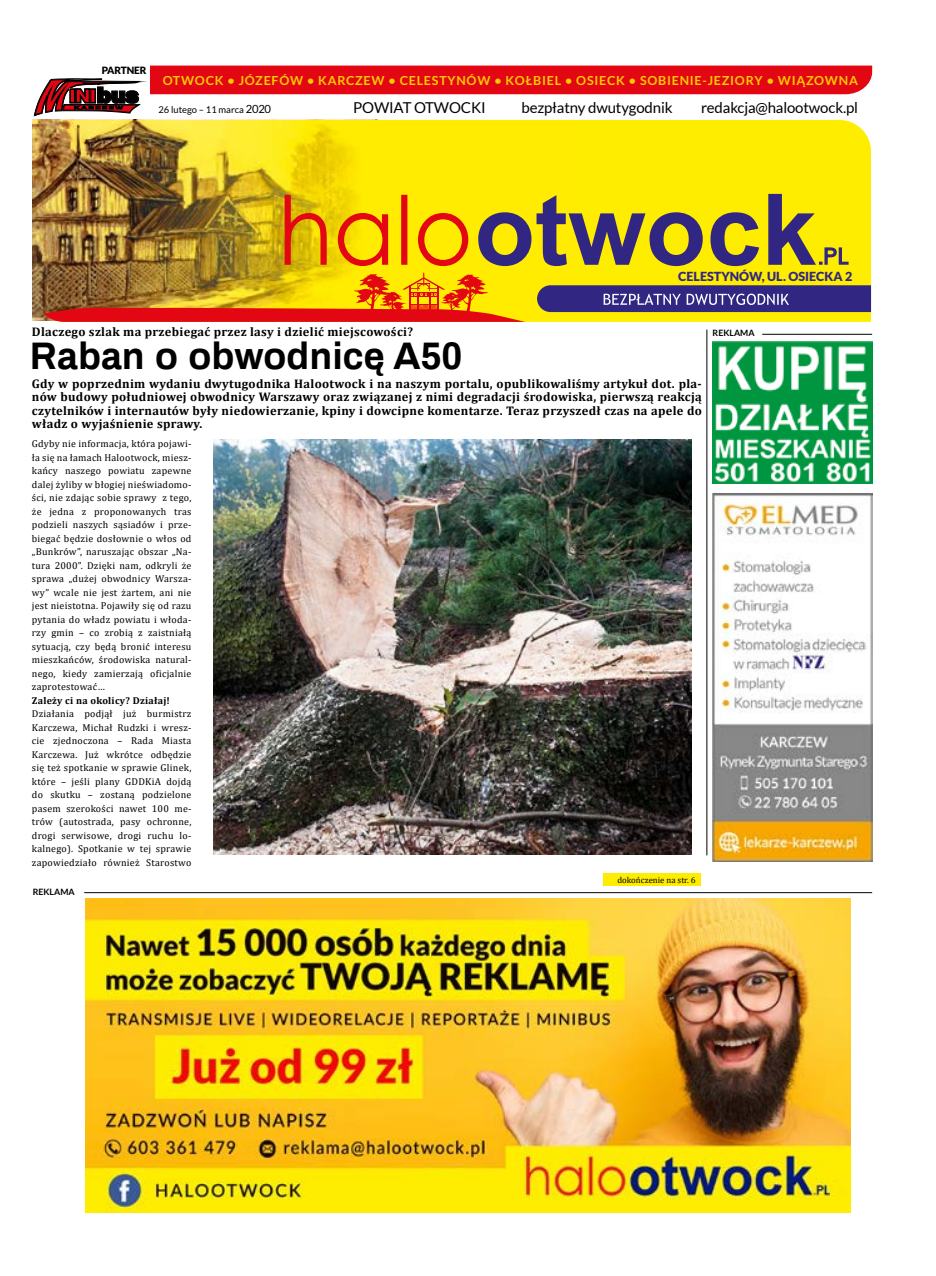
<style>
.page{position:relative;width:936px;height:1276px;background:#fff}
.page>*{position:absolute;margin:0;border:0;box-sizing:border-box;transform-origin:0 0}
.t1{font:700 37.5px "Archivo";color:#000}
.t2{font:15px "Lato";letter-spacing:-.01em;color:#000}
.t3{font:700 12.5px/13.5px "Cambria";letter-spacing:.025em;color:#000;text-align:justify}
.t4{font:700 12.5px "Lato";letter-spacing:.06em;color:#fc0}
.t5{font:900 12.5px "Lato";color:#312783}
.t6{font:10px/13.5px "Cambria";letter-spacing:.025em;color:#000;text-align:justify}
.t7{font:700 10px "Cambria";letter-spacing:.025em;color:#000}
.t8{font:900 10px "Lato";letter-spacing:-.01em;color:#000}
.t9{font:9.38px "Lato";color:#000}
.t10{font:8.75px "Cambria";color:#000}
.t11{font:700 8.75px "Lato";color:#000}
.s1{font-size:11.25px}
</style>
<div class="page">
<div style="left:33px;top:120px;width:837px;height:201px;background:#ffed00"></div>
<img style="left:33px;top:120px;width:542px;height:200px">
<svg style="left:537px;top:285px;width:334px;height:27px;background:#443b89"></svg>
<svg style="left:284px;top:195px;width:184px;height:71px;background:#f0a805"></svg>
<svg style="left:478px;top:195px;width:224px;height:71px;background:#a99a36"></svg>
<svg style="left:710px;top:212px;width:49px;height:54px;background:#948643"></svg>
<svg style="left:768px;top:194px;width:81px;height:71px;background:#b7a82d"></svg>
<img style="left:43px;top:272px;width:482px;height:49px">
<svg style="left:33px;top:66px;width:839px;height:50px"></svg>
<div style="left:90px;top:89px;width:6px;height:14px;border:1px solid #000"></div>
<hr style="left:84px;top:892px;width:788px;height:1px;background:#000">
<img style="left:712px;top:493px;width:160px;height:368px">
<img style="left:712px;top:342px;width:160px;height:142px">
<hr style="left:762px;top:334px;width:110px;height:1px;background:#000">
<img style="left:85px;top:898px;width:765px;height:314px">
<div style="left:603px;top:873px;width:98px;height:13px;background:#ffed00"></div>
<hr style="left:706px;top:330px;width:1px;height:525px;background:#000">
<img style="left:213px;top:439px;width:478px;height:415px">
<p class="t8" style="left:102px;top:64px;width:46px">PARTNER</p>
<p class="t4" style="left:163px;top:74px;width:696px">OTWOCK • JÓZEFÓW • KARCZEW • CELESTYNÓW • KOŁBIEL • OSIECK • SOBIENIE-JEZIORY • WIĄZOWNA</p>
<p class="t9" style="left:158px;top:104px;width:114px">26 lutego – 11 marca <span class="s1">2020</span></p>
<h2 class="t2" style="left:353px;top:99px;width:134px">POWIAT OTWOCKI</h2>
<h2 class="t2" style="left:521px;top:99px;width:153px">bezpłatny dwutygodnik</h2>
<h2 class="t2" style="left:701px;top:99px;width:158px">redakcja@halootwock.pl</h2>
<p class="t5" style="left:678px;top:269px;width:176px">CELESTYNÓW, UL. OSIECKA 2</p>
<p class="t3" style="left:32px;top:324px;width:382px">Dlaczego szlak ma przebiegać przez lasy i dzielić miejscowości?</p>
<p class="t3" style="left:32px;top:376px;width:671px">Gdy w poprzednim wydaniu dwytugodnika Halootwock i na naszym portalu, opublikowaliśmy artykuł dot. pla&shy;nów budowy południowej obwodnicy Warszawy oraz związanej z nimi degradacji środowiska, pierwszą reakcją czytelników i internautów były niedowierzanie, kpiny i dowcipne komentarze. Teraz przyszedł czas na apele do władz o wyjaśnienie sprawy.</p>
<h1 class="t1" style="left:30px;top:330px;width:434px">Raban o obwodnicę A50</h1>
<p class="t6" style="left:32px;top:437px;width:161px">Gdyby nie informacja, która pojawi&shy;ła się na łamach Halootwock, miesz&shy;kańcy naszego powiatu zapewne dalej żyliby w błogiej nieświadomo&shy;ści, nie zdając sobie sprawy z tego, że jedna z proponowanych tras podzieli naszych sąsiadów i prze&shy;biegać będzie dosłownie o włos od „Bunkrów”, naruszając obszar „Na&shy;tura 2000”. Dzięki nam, odkryli że sprawa „dużej obwodnicy Warsza&shy;wy” wcale nie jest żartem, ani nie jest nieistotna. Pojawiły się od razu pytania do władz powiatu i włoda&shy;rzy gmin – co zrobią z zaistniałą sytuacją, czy będą bronić interesu mieszkańców, środowiska natural&shy;nego, kiedy zamierzają oficjalnie zaprotestować…</p>
<p class="t7" style="left:32px;top:693px;width:140px">Zależy ci na okolicy? Działaj!</p>
<p class="t6" style="left:32px;top:707px;width:161px">Działania podjął już burmistrz Karczewa, Michał Rudzki i wresz&shy;cie zjednoczona – Rada Miasta Karczewa. Już wkrótce odbędzie się też spotkanie w sprawie Glinek, które – jeśli plany GDDKiA dojdą do skutku – zostaną podzielone pasem szerokości nawet 100 me&shy;trów (autostrada, pasy ochronne, drogi serwisowe, drogi ruchu lo&shy;kalnego). Spotkanie w tej sprawie zapowiedziało również Starostwo</p>
<p class="t11" style="left:33px;top:886px;width:43px">REKLAMA</p>
<p class="t10" style="left:617px;top:875px;width:80px">dokończenie na str. 6</p>
<p class="t11" style="left:712px;top:328px;width:43px">REKLAMA</p>
</div>
